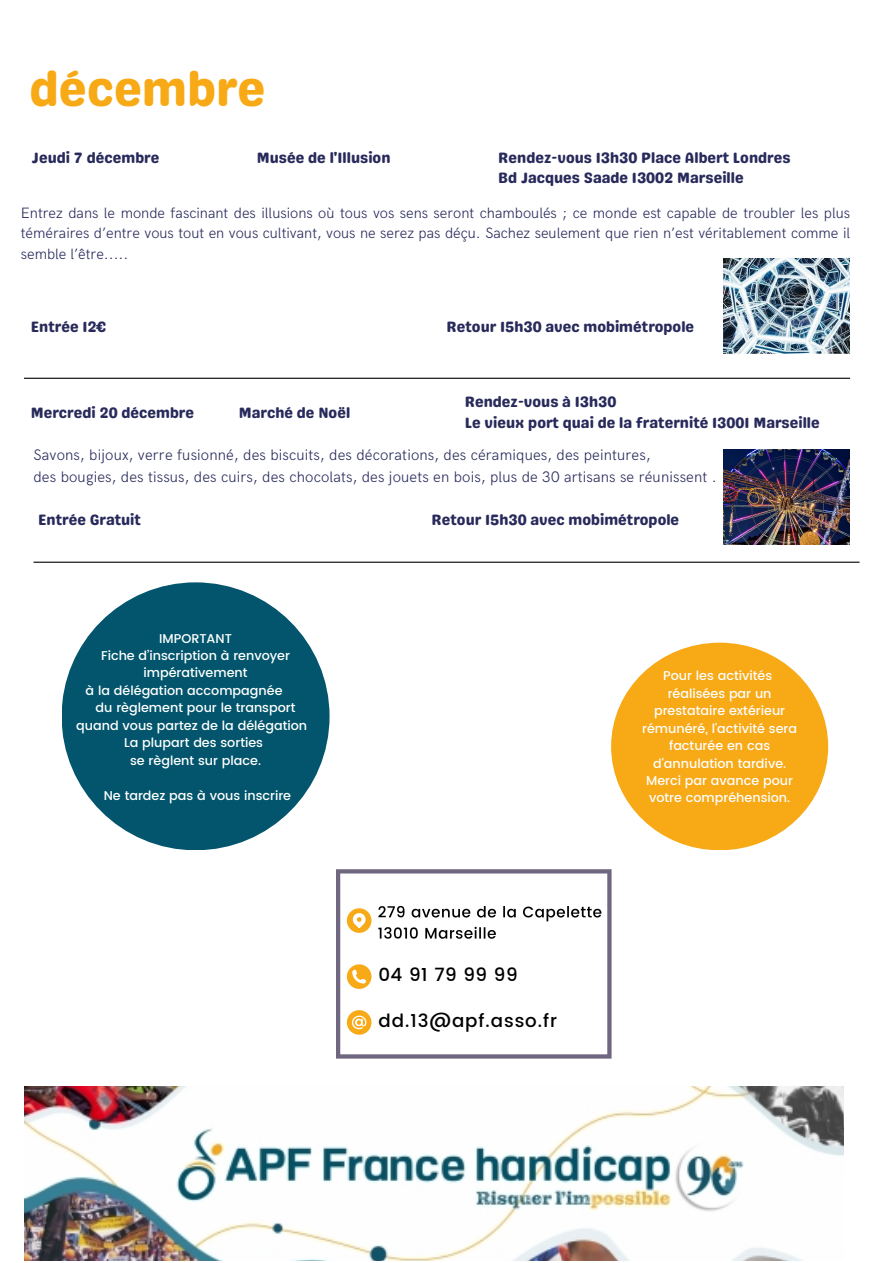
<style>
.page{position:relative;width:893px;height:1263px;background:#fff}
.page>*{position:absolute;margin:0;border:0;box-sizing:border-box;transform-origin:0 0}
.t1{font:48.75px "Genty Sans";color:#f7a916}
.t2{font:500 18.3px "Poppins";letter-spacing:.03em;color:#000}
.t3{font:500 18.15px "Poppins";letter-spacing:.05em;color:#000}
.t4{font:300 15.3px "HK Grotesk";letter-spacing:.01em;color:#282a5b}
.t5{font:15px "Genty Sans";color:#282a5b}
.t6{font:300 15px/20.9px "HK Grotesk";color:#282a5b;text-align:justify}
.t7{font:500 12.75px/17.4px "Poppins";color:#fff;text-align:center}
.t8{font:500 12.75px/17.4px "Poppins";color:#fefefe;text-align:center}
</style>
<div class="page">
<hr style="left:24px;top:378px;width:826px;height:1px;background:#000">
<hr style="left:33px;top:562px;width:826px;height:1px;background:#000">
<img style="left:24px;top:1086px;width:819px;height:175px">
<svg style="left:336px;top:869px;width:275px;height:189px"></svg>
<svg style="left:347px;top:908px;width:24px;height:25px"></svg>
<svg style="left:347px;top:964px;width:24px;height:25px"></svg>
<svg style="left:347px;top:1010px;width:24px;height:25px"></svg>
<img style="left:377px;top:900px;width:225px;height:46px">
<img style="left:724px;top:259px;width:126px;height:94px">
<img style="left:724px;top:449px;width:126px;height:95px">
<div style="left:62px;top:582px;width:267px;height:268px;background:#02556c;border-radius:50%"></div>
<div style="left:611px;top:643px;width:217px;height:207px;background:#f7a916;border-radius:50%"></div>
<p class="t1" style="left:30px;top:60px;width:238px">décembre</p>
<p class="t5" style="left:32px;top:148px;width:129px">Jeudi 7 décembre</p>
<p class="t5" style="left:257px;top:148px;width:135px">Musée de l'Illusion</p>
<p class="t5" style="left:498px;top:148px;width:294px">Rendez-vous 13h30 Place Albert Londres</p>
<p class="t5" style="left:498px;top:169px;width:247px">Bd Jacques Saade 13002 Marseille</p>
<p class="t6" style="left:21px;top:203px;width:831px">Entrez dans le monde fascinant des illusions où tous vos sens seront chamboulés ; ce monde est capable de troubler les plus téméraires d’entre vous tout en vous cultivant, vous ne serez pas déçu. Sachez seulement que rien n’est véritablement comme il semble l’être.....</p>
<p class="t5" style="left:31px;top:318px;width:77px">Entrée 12€</p>
<p class="t5" style="left:446px;top:318px;width:249px">Retour 15h30 avec mobimétropole</p>
<p class="t5" style="left:465px;top:393px;width:153px">Rendez-vous à 13h30</p>
<p class="t5" style="left:465px;top:414px;width:356px">Le vieux port quai de la fraternité 13001 Marseille</p>
<p class="t4" style="left:33px;top:447px;width:618px">Savons, bijoux, verre fusionné, des biscuits, des décorations, des céramiques, des peintures,</p>
<p class="t4" style="left:33px;top:468px;width:685px">des bougies, des tissus, des cuirs, des chocolats, des jouets en bois, plus de 30 artisans se réunissent .</p>
<p class="t5" style="left:38px;top:510px;width:104px">Entrée Gratuit</p>
<p class="t5" style="left:431px;top:511px;width:249px">Retour 15h30 avec mobimétropole</p>
<p class="t5" style="left:31px;top:403px;width:165px">Mercredi 20 décembre</p>
<p class="t5" style="left:239px;top:403px;width:113px">Marché de Noël</p>
<p class="t7" style="left:159px;top:629px;width:74px">IMPORTANT</p>
<p class="t7" style="left:101px;top:647px;width:190px">Fiche d’inscription à renvoyer impérativement</p>
<p class="t7" style="left:86px;top:682px;width:198px">à la délégation accompagnée</p>
<p class="t7" style="left:96px;top:699px;width:201px">du règlement pour le transport</p>
<p class="t7" style="left:76px;top:717px;width:232px">quand vous partez de la délégation</p>
<p class="t7" style="left:124px;top:734px;width:140px">La plupart des sorties</p>
<p class="t7" style="left:130px;top:751px;width:132px">se règlent sur place.</p>
<p class="t7" style="left:104px;top:786px;width:189px">Ne tardez pas à vous inscrire</p>
<p class="t2" style="left:378px;top:964px;width:141px">04 91 79 99 99</p>
<p class="t3" style="left:379px;top:1010px;width:180px">dd.13@apf.asso.fr</p>
<p class="t8" style="left:663px;top:667px;width:111px">Pour les activités</p>
<p class="t8" style="left:642px;top:685px;width:156px">réalisées par un prestataire extérieur rémunéré, l'activité sera facturée en cas d'annulation tardive.<br>Merci par avance pour votre compréhension.</p>
</div>
